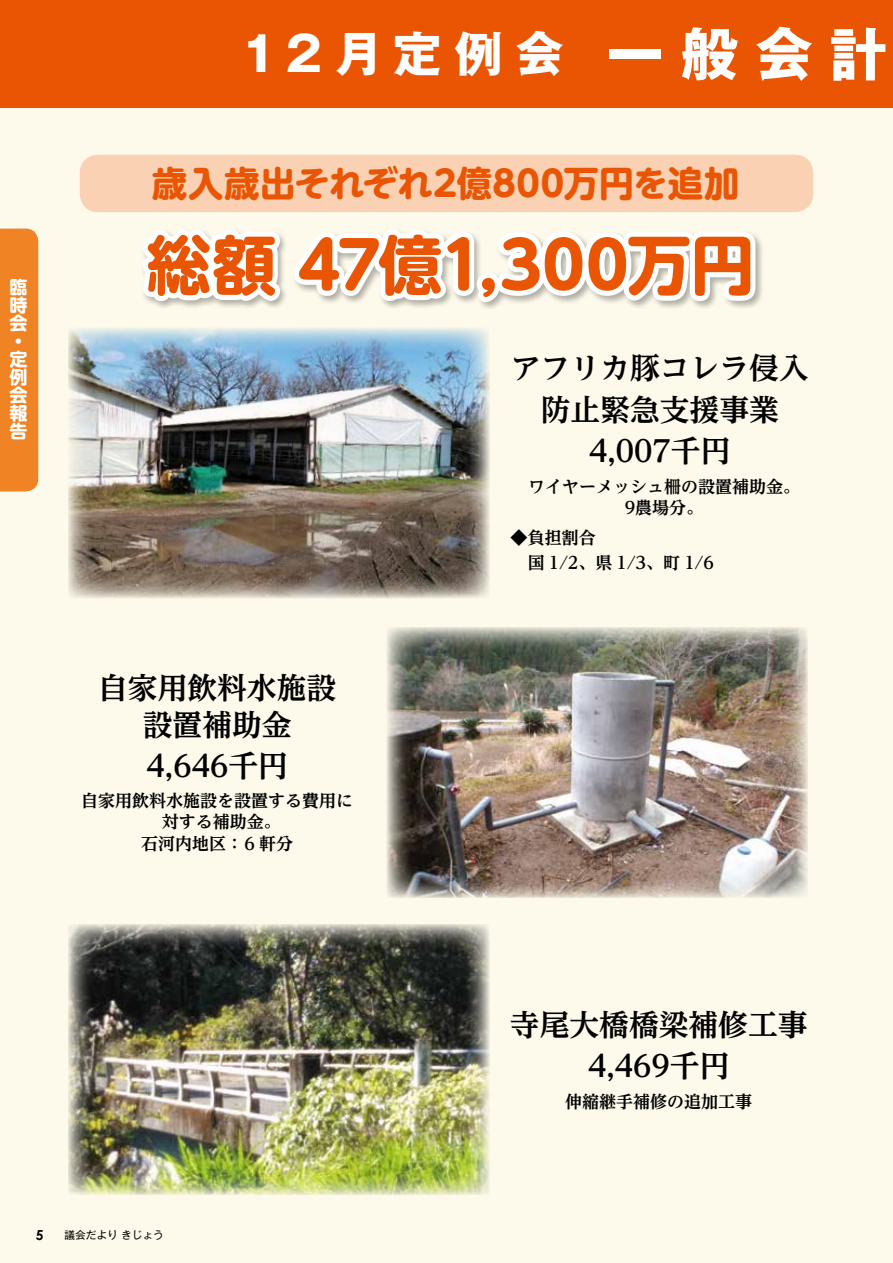
<style>
.page{position:relative;width:893px;height:1263px;background:#fff}
.page>*{position:absolute;margin:0;border:0;box-sizing:border-box;transform-origin:0 0}
.t1{font:700 64.2px "UD Shin M Go Pr 6 N";letter-spacing:-.015em;color:#ea5504}
.t2{font:700 57.45px "Gothic MB101 Pr 6 N";color:#fff}
.t3{font:700 47.85px "Gothic MB101 Pr 6 N";letter-spacing:.275em;color:#fff}
.t4{font:700 35.4px "UD Shin M Go Pr 6 N";color:#ea5504}
.t5{font:700 29.7px/41.4px "UD Reimin Pr 6 N";color:#000;text-align:center}
.t6{font:700 18px/18px "UD Shin M Go Pr 6";color:#fff;text-align:justify}
.t7{font:700 16.95px/21.3px "UD Reimin Pr 6 N";color:#000;text-align:center}
.t8{font:700 13.8px "Century Gothic";color:#000}
.t9{font:10.65px "Gothic MB101 Pr 6 N";color:#000}
</style>
<div class="page">
<div style="left:0;top:107px;width:893px;height:1156px;background:#fdf9eb"></div>
<img style="left:68px;top:328px;width:421px;height:270px">
<img style="left:68px;top:924px;width:421px;height:271px">
<img style="left:387px;top:627px;width:421px;height:271px">
<div style="left:0;top:0;width:893px;height:107px;background:#ea5504"></div>
<div style="left:80px;top:155px;width:733px;height:57px;background:#fad1b2;border-radius:18px"></div>
<div style="left:141px;top:228px;width:624px;height:83px;background:#000;opacity:.3"></div>
<svg style="left:115px;top:212px;width:68px;height:136px"></svg>
<svg style="left:183px;top:107px;width:317px;height:295px"></svg>
<svg style="left:434px;top:225px;width:327px;height:82px"></svg>
<div style="left:0;top:229px;width:38px;height:262px;background:#f08324"></div>
<p class="t6" style="left:10px;top:277px;width:19px">臨時会</p>
<p class="t6" style="left:10px;top:331px;width:13px">・</p>
<p class="t6" style="left:10px;top:349px;width:19px">定例会報告</p>
<h3 class="t3" style="left:241px;top:14px;width:324px">12月定例会</h3>
<h2 class="t2" style="left:606px;top:6px;width:282px">一般会計</h2>
<h3 class="t4" style="left:152px;top:153px;width:589px">歳入歳出それぞれ2億800万円を追加</h3>
<h1 class="t1" style="left:147px;top:210px;width:609px">総額 47億1,300万円</h1>
<h3 class="t5" style="left:98px;top:670px;width:240px;line-height:36.2px">自家用飲料水施設設置補助金</h3>
<h3 class="t5" style="left:147px;top:744px;width:143px">4,646千円</h3>
<p class="t7" style="left:81px;top:790px;width:274px">自家用飲料水施設を設置する費用に対する補助金。<br>石河内地区：6 軒分</p>
<h3 class="t5" style="left:511px;top:347px;width:299px">アフリカ豚コレラ侵入防止緊急支援事業<br>4,007千円</h3>
<p class="t7" style="left:528px;top:475px;width:274px">ワイヤーメッシュ柵の設置補助金。<br>9農場分。</p>
<p class="t7" style="left:511px;top:524px;width:205px;line-height:25.5px;text-align:left">◆負担割合<br>　国 1/2、県 1/3、町 1/6</p>
<p class="t8" style="left:36px;top:1226px;width:9px">5</p>
<p class="t9" style="left:65px;top:1226px;width:101px">議会だよりきじょう</p>
<h3 class="t5" style="left:510px;top:1003px;width:299px">寺尾大橋橋梁補修工事<br>4,469千円</h3>
<p class="t7" style="left:565px;top:1090px;width:189px">伸縮継手補修の追加工事</p>
</div>
